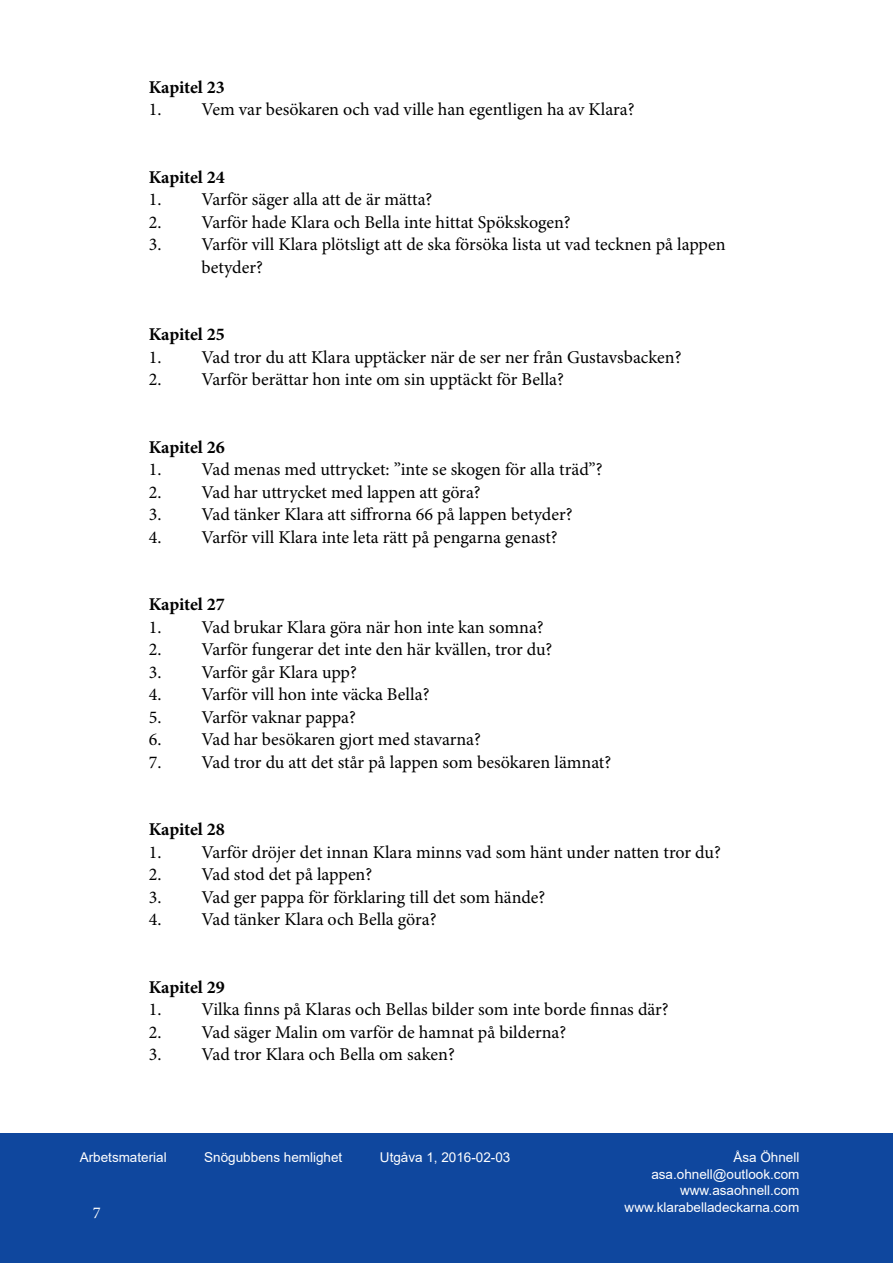
<style>
.page{position:relative;width:893px;height:1263px;background:#fff}
.page>*{position:absolute;margin:0;border:0;box-sizing:border-box;transform-origin:0 0}
.t1{font:18px/22.5px "Minion Pro";color:#000}
.t2{font:700 18px "Minion Pro";letter-spacing:-.01em;color:#000}
.t3{font:16.5px "Minion Pro";color:#fff}
.t4{font:13.5px/16.5px "Arial";color:#fff;text-align:right}
</style>
<div class="page">
<div style="left:0;top:1133px;width:893px;height:130px;background:#0f479e"></div>
<p class="t2" style="left:149px;top:74px;width:78px">Kapitel 23</p>
<p class="t1" style="left:149px;top:98px;width:487px">1. Vem var besökaren och vad ville han egentligen ha av Klara?</p>
<p class="t2" style="left:149px;top:164px;width:78px">Kapitel 24</p>
<p class="t1" style="left:149px;top:188px;width:285px">1. Varför säger alla att de är mätta?</p>
<p class="t1" style="left:149px;top:211px;width:423px">2. Varför hade Klara och Bella inte hittat Spökskogen?</p>
<p class="t1" style="left:202px;top:233px;width:526px;text-indent:-53px">3. Varför vill Klara plötsligt att de ska försöka lista ut vad tecknen på lappen betyder?</p>
<p class="t2" style="left:149px;top:322px;width:78px">Kapitel 25</p>
<p class="t1" style="left:149px;top:346px;width:534px">1. Vad tror du att Klara upptäcker när de ser ner från Gustavsbacken?</p>
<p class="t1" style="left:149px;top:368px;width:417px">2. Varför berättar hon inte om sin upptäckt för Bella?</p>
<p class="t2" style="left:149px;top:434px;width:78px">Kapitel 26</p>
<p class="t1" style="left:149px;top:458px;width:455px">1. Vad menas med uttrycket: ”inte se skogen för alla träd”?</p>
<p class="t1" style="left:149px;top:481px;width:333px">2. Vad har uttrycket med lappen att göra?</p>
<p class="t1" style="left:149px;top:503px;width:425px">3. Vad tänker Klara att siffrorna 66 på lappen betyder?</p>
<p class="t1" style="left:149px;top:526px;width:410px">4. Varför vill Klara inte leta rätt på pengarna genast?</p>
<p class="t2" style="left:149px;top:592px;width:78px">Kapitel 27</p>
<p class="t1" style="left:149px;top:616px;width:396px">1. Vad brukar Klara göra när hon inte kan somna?</p>
<p class="t1" style="left:149px;top:638px;width:405px">2. Varför fungerar det inte den här kvällen, tror du?</p>
<p class="t1" style="left:149px;top:661px;width:210px">3. Varför går Klara upp?</p>
<p class="t1" style="left:149px;top:683px;width:282px">4. Varför vill hon inte väcka Bella?</p>
<p class="t1" style="left:149px;top:706px;width:209px">5. Varför vaknar pappa?</p>
<p class="t1" style="left:149px;top:728px;width:334px">6. Vad har besökaren gjort med stavarna?</p>
<p class="t1" style="left:149px;top:751px;width:464px">7. Vad tror du att det står på lappen som besökaren lämnat?</p>
<p class="t2" style="left:149px;top:817px;width:78px">Kapitel 28</p>
<p class="t1" style="left:149px;top:841px;width:574px">1. Varför dröjer det innan Klara minns vad som hänt under natten tror du?</p>
<p class="t1" style="left:149px;top:863px;width:225px">2. Vad stod det på lappen?</p>
<p class="t1" style="left:149px;top:886px;width:398px">3. Vad ger pappa för förklaring till det som hände?</p>
<p class="t1" style="left:149px;top:908px;width:289px">4. Vad tänker Klara och Bella göra?</p>
<p class="t2" style="left:149px;top:974px;width:78px">Kapitel 29</p>
<p class="t1" style="left:149px;top:998px;width:521px">1. Vilka finns på Klaras och Bellas bilder som inte borde finnas där?</p>
<p class="t1" style="left:149px;top:1021px;width:419px">2. Vad säger Malin om varför de hamnat på bilderna?</p>
<p class="t1" style="left:149px;top:1043px;width:308px">3. Vad tror Klara och Bella om saken?</p>
<p class="t4" style="left:80px;top:1149px;width:89px">Arbetsmaterial</p>
<p class="t4" style="left:204px;top:1149px;width:140px">Snögubbens hemlighet</p>
<p class="t4" style="left:380px;top:1149px;width:132px">Utgåva 1, 2016-02-03</p>
<p class="t3" style="left:93px;top:1202px;width:9px">7</p>
<p class="t4" style="left:625px;top:1149px;width:176px">Åsa Öhnell asa.ohnell@outlook.com www.asaohnell.com www.klarabelladeckarna.com</p>
</div>
